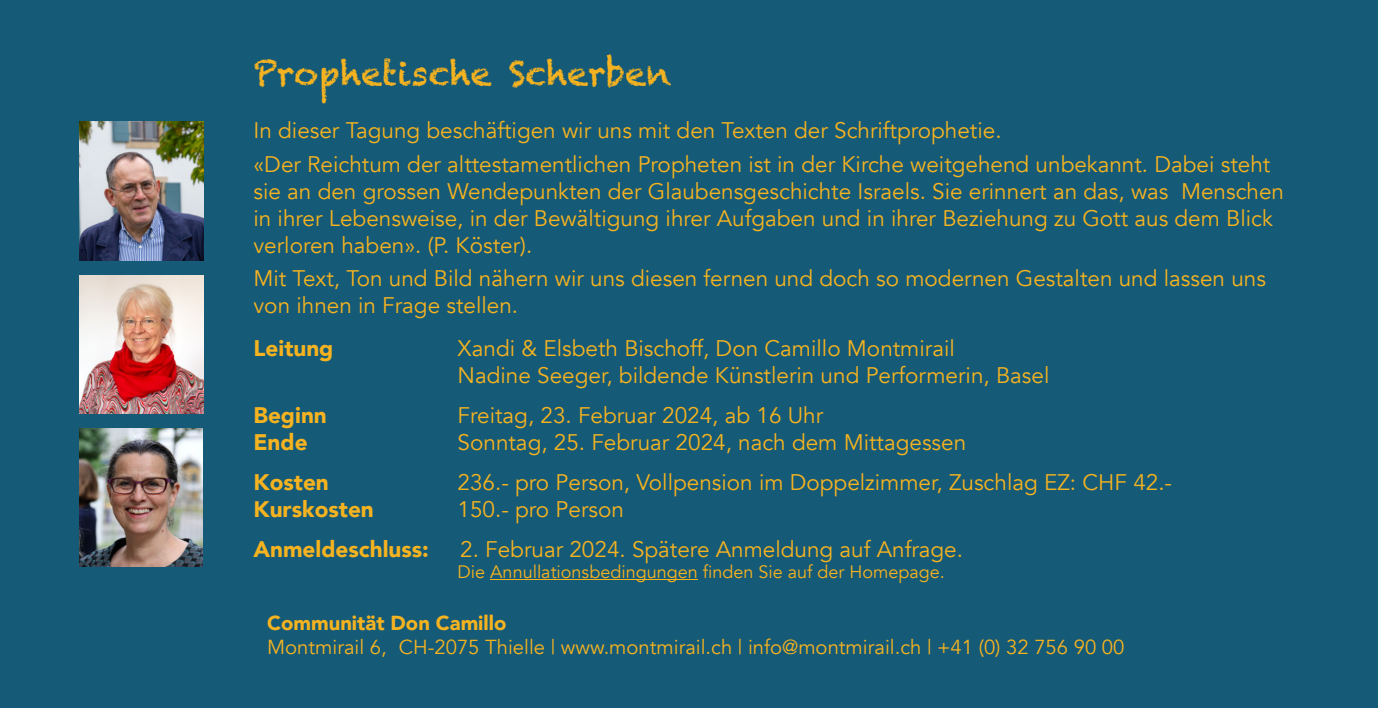
<style>
.page{position:relative;width:1378px;height:708px;background:#155a77}
.page>*{position:absolute;margin:0;border:0;box-sizing:border-box;transform-origin:0 0}
.t1{font:33.75px "Chalkduster";color:#f6b320}
.t2{font:22.5px/27px "Avenir";color:#f6b320}
.t3{font:900 22.5px "Avenir";color:#f6b320}
.t4{font:20.25px "Avenir";color:#f6b320}
.t5{font:900 20.25px "Avenir";color:#f6b320}
.t6{font:18px "Avenir";color:#f6b320}
</style>
<div class="page">
<hr style="left:490px;top:579px;width:208px;height:1px;background:#f6b320">
<img style="left:79px;top:122px;width:124px;height:138px">
<img style="left:79px;top:275px;width:124px;height:138px">
<img style="left:79px;top:428px;width:124px;height:139px">
<h1 class="t1" style="left:253px;top:52px;width:420px">Prophetische Scherben</h1>
<p class="t2" style="left:253px;top:113px;width:1018px;line-height:33.8px">In dieser Tagung beschäftigen wir uns mit den Texten der Schriftprophetie.<br>«Der Reichtum der alttestamentlichen Propheten ist in der Kirche weitgehend unbekannt. Dabei steht</p>
<p class="t2" style="left:253px;top:178px;width:1032px">sie an den grossen Wendepunkten der Glaubensgeschichte Israels. Sie erinnert an das, was Menschen in ihrer Lebensweise, in der Bewältigung ihrer Aufgaben und in ihrer Beziehung zu Gott aus dem Blick verloren haben». (P. Köster).</p>
<p class="t2" style="left:253px;top:265px;width:1014px">Mit Text, Ton und Bild nähern wir uns diesen fernen und doch so modernen Gestalten und lassen uns von ihnen in Frage stellen.</p>
<p class="t3" style="left:253px;top:334px;width:82px">Leitung</p>
<p class="t2" style="left:458px;top:335px;width:593px">Xandi &amp; Elsbeth Bischoff, Don Camillo Montmirail<br>Nadine Seeger, bildende Künstlerin und Performerin, Basel</p>
<p class="t3" style="left:253px;top:400px;width:75px">Beginn</p>
<p class="t2" style="left:458px;top:402px;width:367px">Freitag, 23. Februar 2024, ab 16 Uhr</p>
<p class="t3" style="left:253px;top:427px;width:56px">Ende</p>
<p class="t2" style="left:458px;top:429px;width:510px">Sonntag, 25. Februar 2024, nach dem Mittagessen</p>
<p class="t3" style="left:253px;top:467px;width:77px">Kosten</p>
<p class="t2" style="left:458px;top:469px;width:716px">236.- pro Person, Vollpension im Doppelzimmer, Zuschlag EZ: CHF 42.-</p>
<p class="t3" style="left:253px;top:494px;width:122px">Kurskosten</p>
<p class="t2" style="left:458px;top:496px;width:168px">150.- pro Person</p>
<p class="t3" style="left:253px;top:534px;width:177px">Anmeldeschluss:</p>
<p class="t2" style="left:460px;top:535px;width:504px">2. Februar 2024. Spätere Anmeldung auf Anfrage.</p>
<p class="t6" style="left:458px;top:560px;width:489px">Die Annullationsbedingungen finden Sie auf der Homepage.</p>
<p class="t5" style="left:267px;top:609px;width:241px">Communität Don Camillo</p>
<p class="t4" style="left:267px;top:634px;width:859px">Montmirail 6, CH-2075 Thielle | www.montmirail.ch | info@montmirail.ch | +41 (0) 32 756 90 00</p>
</div>
